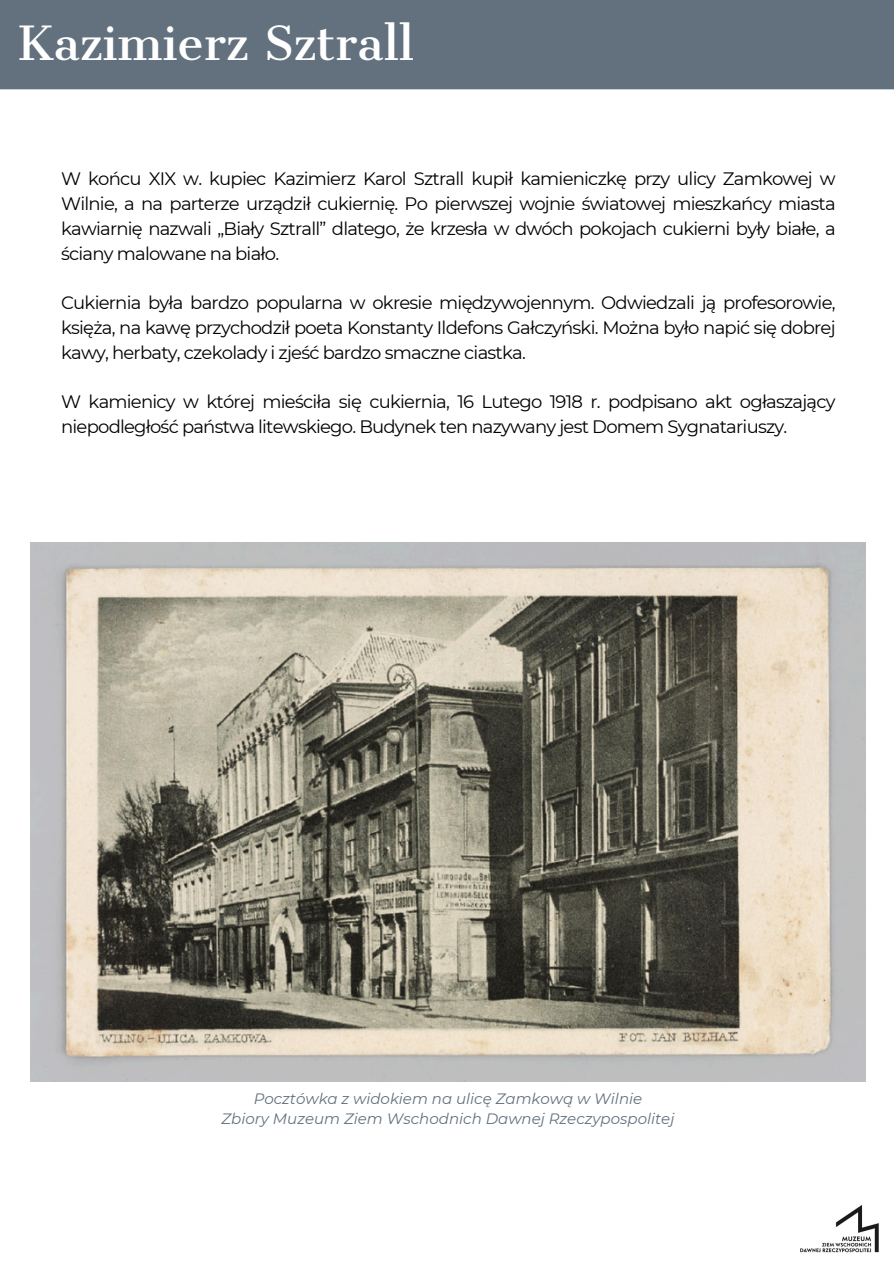
<style>
.page{position:relative;width:894px;height:1264px;background:#fff}
.page>*{position:absolute;margin:0;border:0;box-sizing:border-box;transform-origin:0 0}
.t1{font:45px "Cantata One";color:#fff}
.t2{font:18px/24.8px "Montserrat";letter-spacing:-.045em;color:#000;text-align:justify}
.t3{font:italic 15px "Montserrat";color:#63717f}
</style>
<div class="page">
<div style="left:0;top:0;width:893px;height:89px;background:#63717f"></div>
<img style="left:30px;top:542px;width:835px;height:539px">
<img style="left:800px;top:1205px;width:79px;height:48px">
<h2 class="t1" style="left:16px;top:16px;width:399px">Kazimierz Sztrall</h2>
<h2 class="t2" style="left:61px;top:167px;width:775px">W końcu XIX w. kupiec Kazimierz Karol Sztrall kupił kamieniczkę przy ulicy Zamkowej w Wilnie, a na parterze urządził cukiernię. Po pierwszej wojnie światowej mieszkańcy miasta kawiarnię nazwali „Biały Sztrall” dlatego, że krzesła w dwóch pokojach cukierni były białe, a ściany malowane na biało.</h2>
<h2 class="t2" style="left:61px;top:290px;width:775px">Cukiernia była bardzo popularna w okresie międzywojennym. Odwiedzali ją profesorowie, księża, na kawę przychodził poeta Konstanty Ildefons Gałczyński. Można było napić się dobrej kawy, herbaty, czekolady i zjeść bardzo smaczne ciastka.</h2>
<p class="t2" style="left:61px;top:389px;width:775px">W kamienicy w której mieściła się cukiernia, 16 Lutego 1918 r. podpisano akt ogłaszający niepodległość państwa litewskiego. Budynek ten nazywany jest Domem Sygnatariuszy.</p>
<p class="t3" style="left:253px;top:1089px;width:390px">Pocztówka z widokiem na ulicę Zamkową w Wilnie</p>
<p class="t3" style="left:221px;top:1109px;width:454px">Zbiory Muzeum Ziem Wschodnich Dawnej Rzeczypospolitej</p>
</div>
